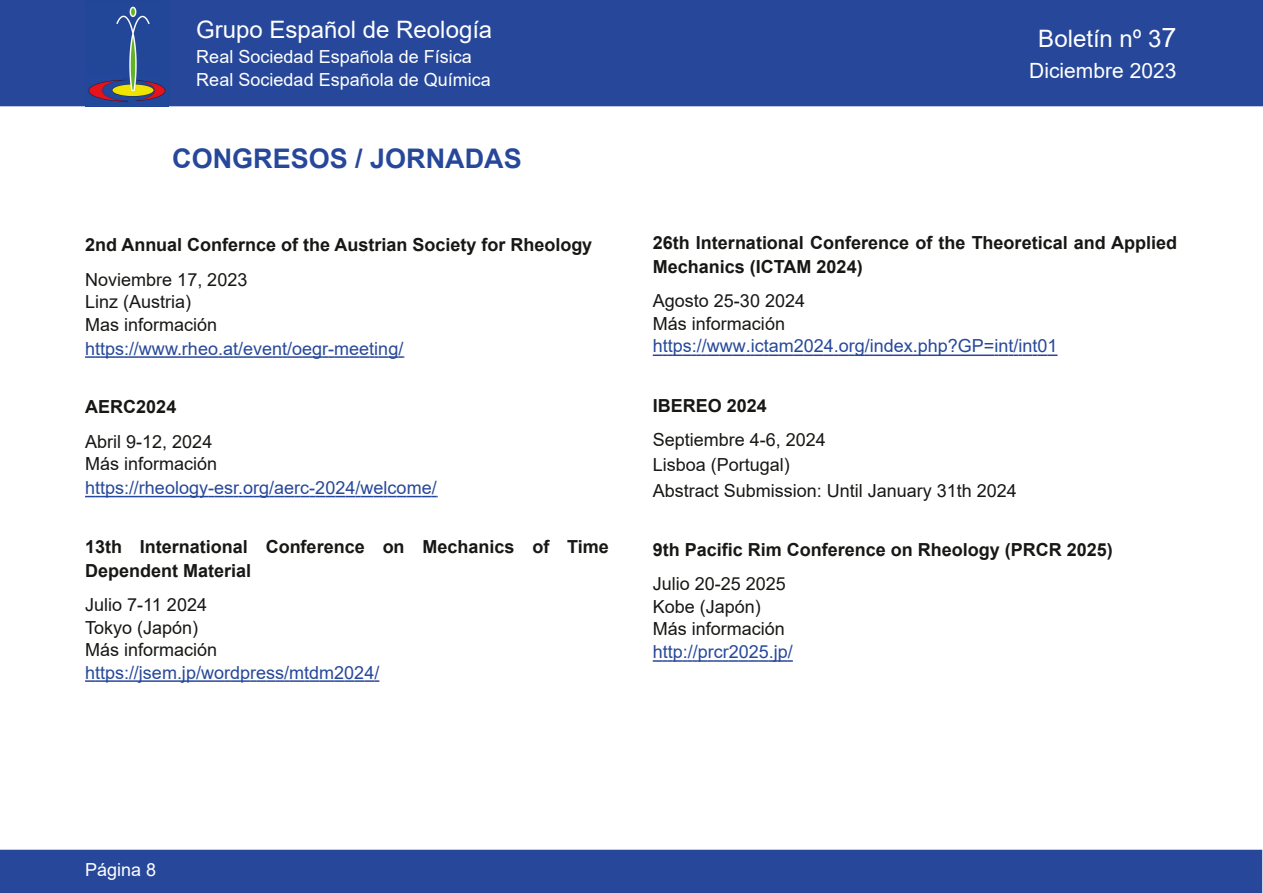
<style>
.page{position:relative;width:1263px;height:893px;background:#fff}
.page>*{position:absolute;margin:0;border:0;box-sizing:border-box;transform-origin:0 0}
.t1{font:700 27px "Arial";color:#27489a}
.t2{font:24px "Arial";color:#fff}
.t3{font:21px "Arial";color:#fff}
.t4{font:18px/22.5px "Arial";color:#171715}
.t5{font:700 18px/24px "Arial";color:#171715}
.t6{font:18px "Arial";color:#27489a}
.t7{font:18px/22.5px "Arial";color:#fff}
.s1{font-size:27px}
</style>
<div class="page">
<div style="left:1px;top:1px;width:1261px;height:105px;background:#27489a"></div>
<div style="left:0;top:0;width:1263px;height:106px;border:2px solid #27489a"></div>
<div style="left:0;top:850px;width:1261px;height:42px;background:#27489a"></div>
<div style="left:0;top:850px;width:1262px;height:43px;border:2px solid #27489a"></div>
<img style="left:85px;top:0;width:84px;height:106px">
<svg style="left:85px;top:356px;width:319px;height:2px"></svg>
<svg style="left:85px;top:496px;width:353px;height:1px"></svg>
<svg style="left:85px;top:680px;width:294px;height:2px"></svg>
<svg style="left:653px;top:660px;width:140px;height:2px"></svg>
<svg style="left:653px;top:354px;width:404px;height:2px"></svg>
<h2 class="t2" style="left:196px;top:16px;width:298px">Grupo Español de Reología</h2>
<p class="t7" style="left:196px;top:46px;width:296px">Real Sociedad Española de Física<br>Real Sociedad Española de Química</p>
<h1 class="t1" style="left:172px;top:144px;width:351px">CONGRESOS / JORNADAS</h1>
<p class="t5" style="left:85px;top:233px;width:509px">2nd Annual Confernce of the Austrian Society for Rheology</p>
<p class="t4" style="left:85px;top:268px;width:164px">Noviembre 17, 2023<br>Linz (Austria)<br>Mas información</p>
<p class="t6" style="left:85px;top:338px;width:320px">https://www.rheo.at/event/oegr-meeting/</p>
<p class="t5" style="left:85px;top:395px;width:93px">AERC2024</p>
<p class="t4" style="left:85px;top:430px;width:134px">Abril 9-12, 2024<br>Más información</p>
<p class="t6" style="left:85px;top:478px;width:353px">https://rheology-esr.org/aerc-2024/welcome/</p>
<p class="t5" style="left:85px;top:534px;width:525px">13th International Conference on Mechanics of Time<br>Dependent Material</p>
<p class="t4" style="left:85px;top:593px;width:134px">Julio 7-11 2024<br>Tokyo (Japón)<br>Más información</p>
<p class="t6" style="left:85px;top:662px;width:296px">https://jsem.jp/wordpress/mtdm2024/</p>
<h2 class="t2" style="left:1038px;top:25px;width:140px">Boletín nº 3<span class="s1">7</span></h2>
<p class="t3" style="left:1029px;top:59px;width:149px">Diciembre 2023</p>
<p class="t5" style="left:653px;top:230px;width:526px">26th International Conference of the Theoretical and Applied<br>Mechanics (ICTAM 2024)</p>
<p class="t4" style="left:653px;top:290px;width:154px">Agosto 25-30 2024<br>Más información</p>
<p class="t6" style="left:653px;top:336px;width:406px">https://www.ictam2024.org/index.php?GP=int/int01</p>
<p class="t5" style="left:653px;top:394px;width:116px">IBEREO 2024</p>
<p class="t4" style="left:653px;top:426px;width:366px;line-height:25.5px">Septiembre 4-6, 2024<br>Lisboa (Portugal)<br>Abstract Submission: Until January 31th 2024</p>
<p class="t5" style="left:653px;top:537px;width:462px">9th Pacific Rim Conference on Rheology (PRCR 2025)</p>
<p class="t4" style="left:653px;top:573px;width:135px">Julio 20-25 2025<br>Kobe (Japón)<br>Más información</p>
<p class="t6" style="left:653px;top:641px;width:142px">http://prcr2025.jp/</p>
<p class="t7" style="left:85px;top:858px;width:73px">Página 8</p>
</div>
